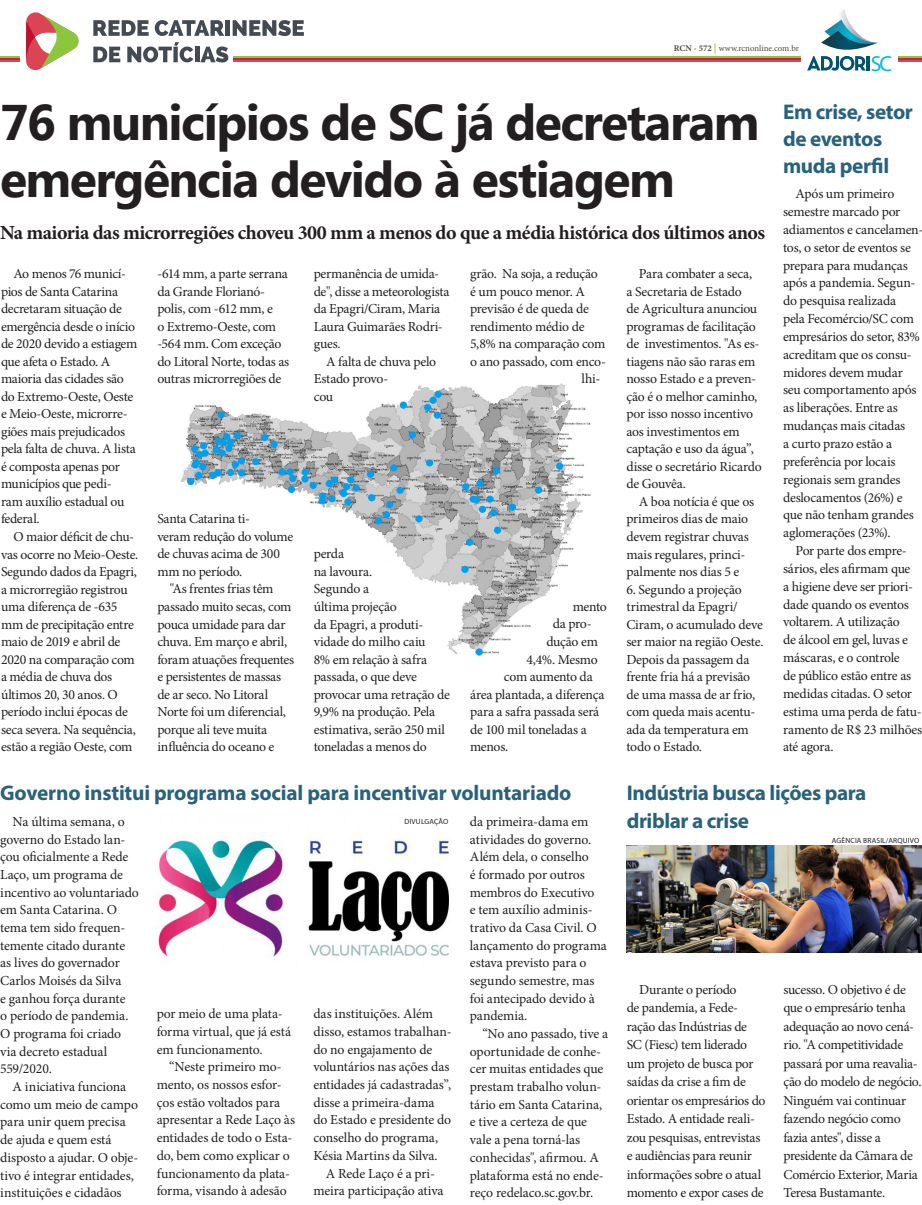
<style>
.page{position:relative;width:922px;height:1205px;background:#fff}
.page>*{position:absolute;margin:0;border:0;box-sizing:border-box;transform-origin:0 0}
.TITULO_ADJ{font:700 50px/57.1px "Segoe UI";letter-spacing:-.03em;color:#231f20}
.t1{font:21.75px "Myriad Pro";color:#03bbda}
.TITULO_NOTA_ADJ{font:700 21.25px/26.6px "Myriad Pro";letter-spacing:-.02em;color:#28627d}
.LINHA_DE_APOIO_ADJ{font:700 20px "Minion Pro";letter-spacing:-.025em;color:#231f20}
.TEXTO_NOTA_ADJ{font:13.75px/17.6px "Minion Pro";letter-spacing:-.015em;color:#231f20}
.TEXTO_ADJ{font:13.75px/17.5px "Minion Pro";letter-spacing:-.02em;color:#231f20}
.t2{font:8.75px "Minion Pro";color:#4b4c4d}
.CREDITO_ADJ{font:7.5px "Myriad Pro";letter-spacing:.02em;color:#231f20}
.s1{font-weight:700}
.s2{font-weight:700;font-size:10px;color:#8dc442}
</style>
<div class="page">
<img style="left:181px;top:383px;width:410px;height:273px">
<hr style="left:233px;top:56px;width:688px;height:2px;background:#8dc442">
<hr style="left:233px;top:58px;width:688px;height:3px;background:#c02034">
<hr style="left:0;top:58px;width:19px;height:3px;background:#c02034">
<svg style="left:0;top:56px;width:19px;height:2px"></svg>
<svg style="left:26px;top:12px;width:53px;height:58px"></svg>
<svg style="left:93px;top:20px;width:56px;height:16px"></svg>
<svg style="left:155px;top:20px;width:69px;height:16px"></svg>
<div style="left:225px;top:20px;width:5px;height:16px;background:#434a54"></div>
<svg style="left:232px;top:20px;width:72px;height:16px"></svg>
<svg style="left:93px;top:47px;width:27px;height:15px"></svg>
<svg style="left:127px;top:42px;width:66px;height:20px"></svg>
<hr style="left:195px;top:47px;width:4px;height:15px;background:#434a54">
<svg style="left:200px;top:47px;width:28px;height:15px"></svg>
<div style="left:801px;top:3px;width:96px;height:70px;background:#fff"></div>
<svg style="left:807px;top:9px;width:70px;height:62px"></svg>
<img style="left:156px;top:839px;width:294px;height:119px">
<img style="left:626px;top:845px;width:295px;height:107px">
<p class="t2" style="left:673px;top:43px;width:127px"><span class="s1">RCN - 572</span> <span class="s2">|</span> www.rcnonline.com.br</p>
<p class="t1" style="left:870px;top:50px;width:23px">SC</p>
<p class="TITULO_ADJ" style="left:0;top:92px;width:760px">76 municípios de SC já decretaram emergência devido à estiagem</p>
<p class="TITULO_NOTA_ADJ" style="left:782px;top:98px;width:131px">Em crise, setor de eventos muda perfil</p>
<p class="TEXTO_NOTA_ADJ" style="left:782px;top:185px;width:142px;text-indent:12px">Após um primeiro semestre marcado por adiamentos e cancelamen&shy;tos, o setor de eventos se prepara para mudanças após a pandemia. Segun&shy;do pesquisa realizada<br>pela Fecomércio/SC com empresários do setor, 83% acreditam que os consu&shy;midores devem mudar seu comportamento após as liberações. Entre as mudanças mais citadas<br>a curto prazo estão a preferência por locais regionais sem grandes deslocamentos (26%) e que não tenham grandes aglomerações (23%).</p>
<p class="TEXTO_NOTA_ADJ" style="left:782px;top:542px;width:141px;text-indent:12px">Por parte dos empre&shy;sários, eles afirmam que<br>a higiene deve ser priori&shy;dade quando os eventos voltarem. A utilização<br>de álcool em gel, luvas e máscaras, e o controle<br>de público estão entre as medidas citadas. O setor estima uma perda de fatu&shy;ramento de R$ 23 milhões até agora.</p>
<p class="TITULO_NOTA_ADJ" style="left:626px;top:779px;width:241px;line-height:27.2px">Indústria busca lições para driblar a crise</p>
<p class="LINHA_DE_APOIO_ADJ" style="left:0;top:219px;width:766px">Na maioria das microrregiões choveu 300 mm a menos do que a média histórica dos últimos anos</p>
<p class="TEXTO_ADJ" style="left:314px;top:265px;width:137px">permanência de umida&shy;de", disse a meteorologista da Epagri/Ciram, Maria<br>Laura Guimarães Rodri&shy;gues.</p>
<p class="TEXTO_ADJ" style="left:314px;top:353px;width:124px;text-indent:12px">A falta de chuva pelo<br>Estado provo-<br>cou</p>
<p class="TEXTO_ADJ" style="left:470px;top:265px;width:129px">grão. Na soja, a redução</p>
<p class="TEXTO_ADJ" style="left:470px;top:282px;width:116px">é um pouco menor. A</p>
<p class="TEXTO_ADJ" style="left:470px;top:300px;width:120px">previsão é de queda de</p>
<p class="TEXTO_ADJ" style="left:470px;top:318px;width:116px">rendimento médio de</p>
<p class="TEXTO_ADJ" style="left:470px;top:335px;width:137px">5,8% na comparação com</p>
<p class="TEXTO_ADJ" style="left:470px;top:353px;width:137px">o ano passado, com enco-</p>
<p class="TEXTO_ADJ" style="left:581px;top:370px;width:20px">lhi-</p>
<p class="TEXTO_ADJ" style="left:626px;top:265px;width:137px;text-indent:12px">Para combater a seca,<br>a Secretaria de Estado<br>de Agricultura anunciou programas de facilitação de investimentos. "As es&shy;tiagens não são raras em nosso Estado e a preven&shy;ção é o melhor caminho, por isso nosso incentivo aos investimentos em captação e uso da água”, disse o secretário Ricardo de Gouvêa.</p>
<p class="TEXTO_ADJ" style="left:626px;top:493px;width:129px;text-indent:12px">A boa notícia é que os primeiros dias de maio devem registrar chuvas mais regulares, princi&shy;palmente nos dias 5 e</p>
<p class="TEXTO_ADJ" style="left:626px;top:580px;width:139px">6. Segundo a projeção trimestral da Epagri/<br>Ciram, o acumulado deve ser maior na região Oeste.<br>Depois da passagem da frente fria há a previsão de uma massa de ar frio, com queda mais acentu&shy;ada da temperatura em todo o Estado.</p>
<p class="TEXTO_ADJ" style="left:1px;top:265px;width:138px;text-indent:12px">Ao menos 76 municí&shy;pios de Santa Catarina decretaram situação de emergência desde o início de 2020 devido a estiagem que afeta o Estado. A maioria das cidades são do Extremo-Oeste, Oeste e Meio-Oeste, microrre&shy;giões mais prejudicados pela falta de chuva. A lista é composta apenas por municípios que pedi-<br>ram auxílio estadual ou federal.</p>
<p class="TEXTO_ADJ" style="left:1px;top:528px;width:139px;text-indent:12px">O maior déficit de chu&shy;vas ocorre no Meio-Oeste.<br>Segundo dados da Epagri, a microrregião registrou uma diferença de -635 mm de precipitação entre maio de 2019 e abril de<br>2020 na comparação com a média de chuva dos últimos 20, 30 anos. O período inclui épocas de seca severa. Na sequência, estão a região Oeste, com</p>
<p class="TEXTO_ADJ" style="left:157px;top:265px;width:133px">-614 mm, a parte serrana da Grande Florianó&shy;polis, com -612 mm, e<br>o Extremo-Oeste, com -564 mm. Com exceção do Litoral Norte, todas as outras microrregiões de</p>
<p class="TEXTO_ADJ" style="left:157px;top:510px;width:137px">Santa Catarina ti-<br>veram redução do volume de chuvas acima de 300 mm no período.</p>
<p class="TEXTO_ADJ" style="left:157px;top:580px;width:138px;text-indent:12px">"As frentes frias têm passado muito secas, com pouca umidade para dar chuva. Em março e abril, foram atuações frequentes e persistentes de massas de ar seco. No Litoral<br>Norte foi um diferencial, porque ali teve muita influência do oceano e</p>
<p class="TEXTO_ADJ" style="left:314px;top:545px;width:138px">perda<br>na lavoura.<br>Segundo a<br>última projeção<br>da Epagri, a produti&shy;vidade do milho caiu<br>8% em relação à safra passada, o que deve provocar uma retração de<br>9,9% na produção. Pela estimativa, serão 250 mil toneladas a menos do</p>
<p class="TEXTO_ADJ" style="left:572px;top:598px;width:36px">mento</p>
<p class="TEXTO_ADJ" style="left:552px;top:615px;width:40px">da pro-</p>
<p class="TEXTO_ADJ" style="left:546px;top:633px;width:53px">dução em</p>
<p class="TEXTO_ADJ" style="left:526px;top:650px;width:73px">4,4%. Mesmo</p>
<p class="TEXTO_ADJ" style="left:504px;top:668px;width:90px">com aumento da</p>
<p class="TEXTO_ADJ" style="left:470px;top:685px;width:136px">área plantada, a diferença</p>
<p class="TEXTO_ADJ" style="left:470px;top:703px;width:131px">para a safra passada será</p>
<p class="TEXTO_ADJ" style="left:470px;top:721px;width:118px">de 100 mil toneladas a</p>
<p class="TEXTO_ADJ" style="left:470px;top:738px;width:40px">menos.</p>
<p class="TITULO_NOTA_ADJ" style="left:0;top:779px;width:572px">Governo institui programa social para incentivar voluntariado</p>
<p class="TEXTO_NOTA_ADJ" style="left:0;top:813px;width:140px;text-indent:12px">Na última semana, o governo do Estado lan&shy;çou oficialmente a Rede<br>Laço, um programa de incentivo ao voluntariado em Santa Catarina. O tema tem sido frequen&shy;temente citado durante as lives do governador<br>Carlos Moisés da Silva<br>e ganhou força durante<br>o período de pandemia.<br>O programa foi criado via decreto estadual<br>559/2020.</p>
<p class="TEXTO_NOTA_ADJ" style="left:0;top:1078px;width:139px;text-indent:12px">A iniciativa funciona como um meio de campo para unir quem precisa de ajuda e quem está disposto a ajudar. O obje&shy;tivo é integrar entidades, instituições e cidadãos</p>
<p class="TEXTO_NOTA_ADJ" style="left:470px;top:813px;width:138px">da primeira-dama em atividades do governo.<br>Além dela, o conselho<br>é formado por outros membros do Executivo<br>e tem auxílio adminis&shy;trativo da Casa Civil. O lançamento do programa estava previsto para o segundo semestre, mas foi antecipado devido à pandemia.</p>
<p class="TEXTO_NOTA_ADJ" style="left:470px;top:1025px;width:140px;text-indent:12px">“No ano passado, tive a oportunidade de conhe&shy;cer muitas entidades que prestam trabalho volun&shy;tário em Santa Catarina, e tive a certeza de que vale a pena torná-las conhecidas", afirmou. A plataforma está no ende&shy;reço redelaco.sc.gov.br.</p>
<p class="CREDITO_ADJ" style="left:404px;top:816px;width:45px">DIVULGAÇÃO</p>
<p class="CREDITO_ADJ" style="left:831px;top:835px;width:89px">AGÊNCIA BRASIL/ARQUIVO</p>
<p class="TEXTO_NOTA_ADJ" style="left:626px;top:980px;width:140px;line-height:18.5px;text-indent:12px">Durante o período<br>de pandemia, a Fede&shy;ração das Indústrias de<br>SC (Fiesc) tem liderado um projeto de busca por saídas da crise a fim de orientar os empresários do<br>Estado. A entidade reali&shy;zou pesquisas, entrevistas e audiências para reunir informações sobre o atual momento e expor cases de</p>
<p class="TEXTO_NOTA_ADJ" style="left:783px;top:980px;width:140px;line-height:18.5px">sucesso. O objetivo é de que o empresário tenha adequação ao novo cená&shy;rio. "A competitividade passará por uma reavalia&shy;ção do modelo de negócio.<br>Ninguém vai continuar fazendo negócio como fazia antes", disse a presidente da Câmara de<br>Comércio Exterior, Maria<br>Teresa Bustamante.</p>
<p class="TEXTO_NOTA_ADJ" style="left:157px;top:1005px;width:136px">por meio de uma plata&shy;forma virtual, que já está em funcionamento.</p>
<p class="TEXTO_NOTA_ADJ" style="left:157px;top:1058px;width:140px;text-indent:12px">“Neste primeiro mo&shy;mento, os nossos esfor&shy;ços estão voltados para apresentar a Rede Laço às entidades de todo o Esta&shy;do, bem como explicar o funcionamento da plata&shy;forma, visando à adesão</p>
<p class="TEXTO_NOTA_ADJ" style="left:313px;top:1005px;width:140px">das instituições. Além disso, estamos trabalhan&shy;do no engajamento de voluntários nas ações das entidades já cadastradas”, disse a primeira-dama do Estado e presidente do conselho do programa,<br>Késia Martins da Silva.</p>
<p class="TEXTO_NOTA_ADJ" style="left:313px;top:1164px;width:132px;text-align:center">A Rede Laço é a pri&shy;meira participação ativa</p>
</div>
